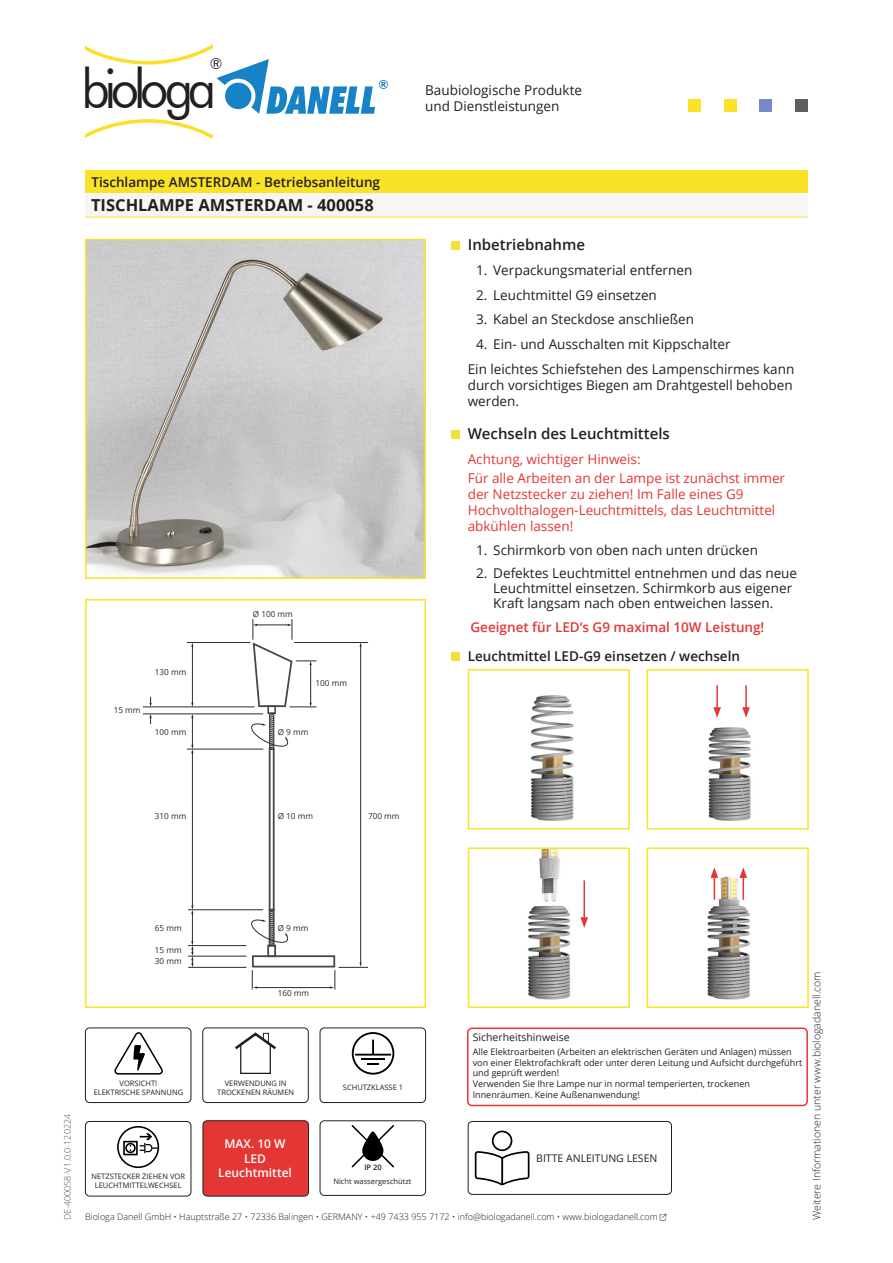
<style>
.page{position:relative;width:893px;height:1263px;background:#fff}
.page>*{position:absolute;margin:0;border:0;box-sizing:border-box;transform-origin:0 0}
.t1{font:55.35px "Futura BT";letter-spacing:-.11em;color:#231f20;scale:.9 1}
.Hauptüberschrift_Tabelle_Inhaltsverzeich{font:700 16.5px "Open Sans";color:#231f20}
.t2{font:15.15px "Futura BT";color:#231f20}
.t3{font:600 15px "Open Sans";color:#231f20}
.t4{font:13.5px/16.2px "Open Sans";color:#231f20}
.t5{font:13.5px/16.2px "Open Sans";color:#e43735}
.Überschrift_Tabelle_standard{font:600 13.5px "Open Sans";color:#231f20}
.t6{font:600 13.5px "Open Sans";color:#e43735}
.Produktbeschreibung{font:600 13.5px "Open Sans";color:#231f20}
.t7{font:600 12px "Open Sans";color:#fff}
.t8{font:300 10.5px "Open Sans";color:#231f20}
.t9{font:10.5px "Open Sans";color:#231f20}
.t10{font:9px/10.8px "Open Sans";color:#231f20}
.t11{font:300 9px "Open Sans";color:#231f20}
.t12{font:300 9px "Open Sans";color:#545655}
.t13{font:8.25px "Open Sans";color:#292d2f}
.t14{font:7.5px/9px "Open Sans";color:#231f20;text-align:center}
.t15{font:600 7.5px "Open Sans";color:#231f20}
</style>
<div class="page">
<div style="left:688px;top:99px;width:13px;height:13px;background:#fae326"></div>
<div style="left:724px;top:99px;width:13px;height:13px;background:#fae326"></div>
<div style="left:760px;top:99px;width:12px;height:13px;background:#7789c9"></div>
<div style="left:795px;top:99px;width:13px;height:13px;background:#5f5e5e"></div>
<svg style="left:85px;top:44px;width:303px;height:93px"></svg>
<div style="left:85px;top:170px;width:723px;height:23px;background:#fae326"></div>
<div style="left:85px;top:193px;width:723px;height:24px;background:#f6f6f6"></div>
<hr style="left:85px;top:217px;width:723px;height:1px;background:#fae326">
<div style="left:467px;top:1027px;width:341px;height:79px;border:2px solid #e43735;border-radius:4px"></div>
<div style="left:451px;top:242px;width:8px;height:8px;background:#f4df37"></div>
<div style="left:451px;top:430px;width:8px;height:9px;background:#f4df37"></div>
<img style="left:88px;top:242px;width:335px;height:334px">
<div style="left:85px;top:239px;width:341px;height:340px;border:2px solid #fae326"></div>
<hr style="left:188px;top:909px;width:75px;height:1px;background:#292d2f">
<hr style="left:188px;top:967px;width:58px;height:1px;background:#292d2f">
<hr style="left:188px;top:956px;width:58px;height:1px;background:#292d2f">
<hr style="left:188px;top:945px;width:58px;height:1px;background:#292d2f">
<hr style="left:187px;top:749px;width:76px;height:1px;background:#292d2f">
<hr style="left:143px;top:714px;width:120px;height:1px;background:#292d2f">
<hr style="left:143px;top:707px;width:112px;height:1px;background:#292d2f">
<hr style="left:187px;top:642px;width:63px;height:1px;background:#292d2f">
<hr style="left:192px;top:752px;width:1px;height:154px;background:#292d2f">
<svg style="left:191px;top:714px;width:2px;height:39px"></svg>
<hr style="left:192px;top:646px;width:1px;height:57px;background:#292d2f">
<svg style="left:149px;top:714px;width:3px;height:10px"></svg>
<svg style="left:149px;top:697px;width:3px;height:10px"></svg>
<svg style="left:191px;top:905px;width:3px;height:62px"></svg>
<hr style="left:256px;top:987px;width:75px;height:1px;background:#292d2f">
<svg style="left:252px;top:970px;width:5px;height:19px"></svg>
<hr style="left:294px;top:642px;width:74px;height:1px;background:#292d2f">
<hr style="left:360px;top:646px;width:1px;height:317px;background:#292d2f">
<svg style="left:330px;top:962px;width:38px;height:27px"></svg>
<div style="left:252px;top:955px;width:83px;height:12px;border:2px solid #454749"></div>
<div style="left:267px;top:945px;width:9px;height:12px;border:2px solid #454749"></div>
<div style="left:269px;top:748px;width:6px;height:163px;border:2px solid #454749"></div>
<svg style="left:248px;top:619px;width:68px;height:130px"></svg>
<svg style="left:248px;top:909px;width:41px;height:37px"></svg>
<div style="left:85px;top:599px;width:341px;height:409px;border:2px solid #fae326"></div>
<svg style="left:114px;top:1032px;width:49px;height:42px"></svg>
<div style="left:85px;top:1027px;width:106px;height:76px;border:1px solid #231f20;border-radius:4px"></div>
<div style="left:123px;top:1141px;width:15px;height:14px;border:2px solid #000001"></div>
<div style="left:125px;top:1143px;width:11px;height:10px;border:2px solid #000001;border-radius:50%"></div>
<svg style="left:140px;top:1133px;width:19px;height:20px"></svg>
<div style="left:117px;top:1126px;width:42px;height:42px;border:2px solid #000001;border-radius:50%"></div>
<div style="left:85px;top:1121px;width:106px;height:75px;border:1px solid #231f20;border-radius:4px"></div>
<div style="left:320px;top:1027px;width:106px;height:76px;border:1px solid #231f20;border-radius:4px"></div>
<svg style="left:352px;top:1032px;width:42px;height:42px"></svg>
<div style="left:202px;top:1027px;width:107px;height:76px;border:1px solid #231f20;border-radius:4px"></div>
<div style="left:240px;top:1044px;width:31px;height:30px;border:1px solid #231f20"></div>
<svg style="left:235px;top:1032px;width:41px;height:20px"></svg>
<svg style="left:475px;top:1130px;width:54px;height:55px"></svg>
<div style="left:468px;top:1121px;width:204px;height:74px;border:1px solid #231f20;border-radius:4px"></div>
<div style="left:203px;top:1121px;width:105px;height:75px;background:#e43735;border-radius:4px"></div>
<div style="left:203px;top:1120px;width:106px;height:76px;border:1px solid #231f20;border-radius:4px"></div>
<div style="left:320px;top:1120px;width:106px;height:76px;border:1px solid #231f20;border-radius:4px"></div>
<svg style="left:352px;top:1125px;width:42px;height:42px"></svg>
<img style="left:531px;top:695px;width:43px;height:126px">
<div style="left:468px;top:669px;width:162px;height:160px;border:2px solid #fae326"></div>
<div style="left:451px;top:652px;width:8px;height:8px;background:#f4df37"></div>
<img style="left:528px;top:850px;width:43px;height:150px">
<div style="left:468px;top:847px;width:162px;height:161px;border:2px solid #fae326"></div>
<hr style="left:583px;top:880px;width:2px;height:39px;background:#e43735">
<svg style="left:580px;top:917px;width:8px;height:11px"></svg>
<img style="left:708px;top:727px;width:43px;height:94px">
<div style="left:647px;top:669px;width:162px;height:160px;border:2px solid #fae326"></div>
<hr style="left:745px;top:685px;width:2px;height:24px;background:#e43735">
<svg style="left:742px;top:707px;width:8px;height:11px"></svg>
<hr style="left:716px;top:685px;width:2px;height:24px;background:#e43735">
<svg style="left:713px;top:707px;width:8px;height:11px"></svg>
<img style="left:707px;top:874px;width:43px;height:126px">
<div style="left:647px;top:847px;width:162px;height:161px;border:2px solid #fae326"></div>
<hr style="left:742px;top:875px;width:2px;height:25px;background:#e43735">
<svg style="left:739px;top:867px;width:8px;height:11px"></svg>
<svg style="left:711px;top:867px;width:7px;height:33px"></svg>
<p class="t2" style="left:210px;top:54px;width:14px">®</p>
<h1 class="t1" style="left:82px;top:55px;width:151px">biologa</h1>
<p class="Überschrift_Tabelle_standard" style="left:91px;top:173px;width:290px">Tischlampe AMSTERDAM - Betriebsanleitung</p>
<p class="Hauptüberschrift_Tabelle_Inhaltsverzeich" style="left:91px;top:193px;width:284px">TISCHLAMPE AMSTERDAM - 400058</p>
<p class="t13" style="left:114px;top:704px;width:28px">15 mm</p>
<p class="t13" style="left:155px;top:666px;width:33px">130 mm</p>
<p class="t13" style="left:155px;top:726px;width:33px">100 mm</p>
<p class="t13" style="left:253px;top:608px;width:42px">Ø 100 mm</p>
<p class="t13" style="left:315px;top:677px;width:33px">100 mm</p>
<p class="t13" style="left:278px;top:726px;width:32px">Ø 9 mm</p>
<p class="t4" style="left:425px;top:82px;width:158px">Baubiologische Produkte und Dienstleistungen</p>
<p class="t3" style="left:468px;top:234px;width:119px">Inbetriebnahme</p>
<p class="t4" style="left:476px;top:262px;width:218px">1. Verpackungsmaterial entfernen</p>
<p class="t4" style="left:476px;top:286px;width:182px">2. Leuchtmittel G9 einsetzen</p>
<p class="t4" style="left:476px;top:311px;width:219px">3. Kabel an Steckdose anschließen</p>
<p class="t4" style="left:468px;top:331px;width:328px;line-height:24.8px;text-indent:9px">4. Ein- und Ausschalten mit Kippschalter<br>Ein leichtes Schiefstehen des Lampenschirmes kann</p>
<p class="t4" style="left:468px;top:377px;width:326px">durch vorsichtiges Biegen am Drahtgestell behoben werden.</p>
<p class="t3" style="left:468px;top:423px;width:204px">Wechseln des Leuchtmittels</p>
<p class="t5" style="left:468px;top:449px;width:319px;line-height:19px">Achtung, wichtiger Hinweis:<br>Für alle Arbeiten an der Lampe ist zunächst immer</p>
<p class="t5" style="left:468px;top:485px;width:309px">der Netzstecker zu ziehen! Im Falle eines G9<br>Hochvolthalogen-Leuchtmittels, das Leuchtmittel abkühlen lassen!</p>
<p class="t4" style="left:476px;top:541px;width:283px">1. Schirmkorb von oben nach unten drücken</p>
<p class="t4" style="left:493px;top:565px;width:305px;line-height:15px;text-indent:-17px">2. Defektes Leuchtmittel entnehmen und das neue<br>Leuchtmittel einsetzen. Schirmkorb aus eigener<br>Kraft langsam nach oben entweichen lassen.</p>
<p class="t6" style="left:470px;top:617px;width:295px">Geeignet für LED‘s G9 maximal 10W Leistung!</p>
<p class="Produktbeschreibung" style="left:468px;top:646px;width:274px">Leuchtmittel LED-G9 einsetzen / wechseln</p>
<p class="t13" style="left:155px;top:810px;width:33px">310 mm</p>
<p class="t13" style="left:278px;top:810px;width:37px">Ø 10 mm</p>
<p class="t13" style="left:368px;top:810px;width:33px">700 mm</p>
<p class="t12" style="left:61px;top:1220px;width:108px;rotate:-90deg">DE-400058-V1.0.0-120224</p>
<p class="t13" style="left:155px;top:922px;width:28px">65 mm</p>
<p class="t13" style="left:155px;top:944px;width:28px">15 mm</p>
<p class="t13" style="left:155px;top:955px;width:28px">30 mm</p>
<p class="t13" style="left:278px;top:922px;width:32px">Ø 9 mm</p>
<p class="t13" style="left:278px;top:987px;width:33px">160 mm</p>
<p class="t14" style="left:120px;top:1078px;width:39px">VORSICHT!</p>
<p class="t14" style="left:94px;top:1087px;width:91px">ELEKTRISCHE SPANNUNG</p>
<p class="t14" style="left:91px;top:1172px;width:95px">NETZSTECKER ZIEHEN VOR<br>LEUCHTMITTELWECHSEL</p>
<p class="t14" style="left:217px;top:1078px;width:79px">VERWENDUNG IN<br>TROCKENEN RÄUMEN</p>
<p class="t7" style="left:225px;top:1136px;width:63px">MAX. 10 W</p>
<p class="t7" style="left:244px;top:1150px;width:24px">LED</p>
<p class="t7" style="left:218px;top:1164px;width:75px">Leuchtmittel</p>
<p class="t14" style="left:343px;top:1083px;width:62px">SCHUTZKLASSE 1</p>
<p class="t15" style="left:364px;top:1162px;width:19px">IP 20</p>
<p class="t14" style="left:333px;top:1176px;width:80px">Nicht wassergeschützt</p>
<p class="t9" style="left:473px;top:1030px;width:98px">Sicherheitshinweise</p>
<p class="t10" style="left:473px;top:1046px;width:331px">Alle Elektroarbeiten (Arbeiten an elektrischen Geräten und Anlagen) müssen von einer Elektrofachkraft oder unter deren Leitung und Aufsicht durchgeführt und geprüft werden!<br>Verwenden Sie Ihre Lampe nur in normal temperierten, trockenen Innenräumen. Keine Außenanwendung!</p>
<p class="t9" style="left:536px;top:1151px;width:123px">BITTE ANLEITUNG LESEN</p>
<p class="t11" style="left:85px;top:1211px;width:583px">Biologa Danell GmbH • Hauptstraße 27 • 72336 Balingen • GERMANY • +49 7433 955 7172 • info@biologadanell.com • www.biologadanell.com □◆▼□▲❑◆</p>
<p class="t8" style="left:810px;top:1220px;width:250px;rotate:-90deg">Weitere Informationen unter www.biologadanell.com</p>
</div>
